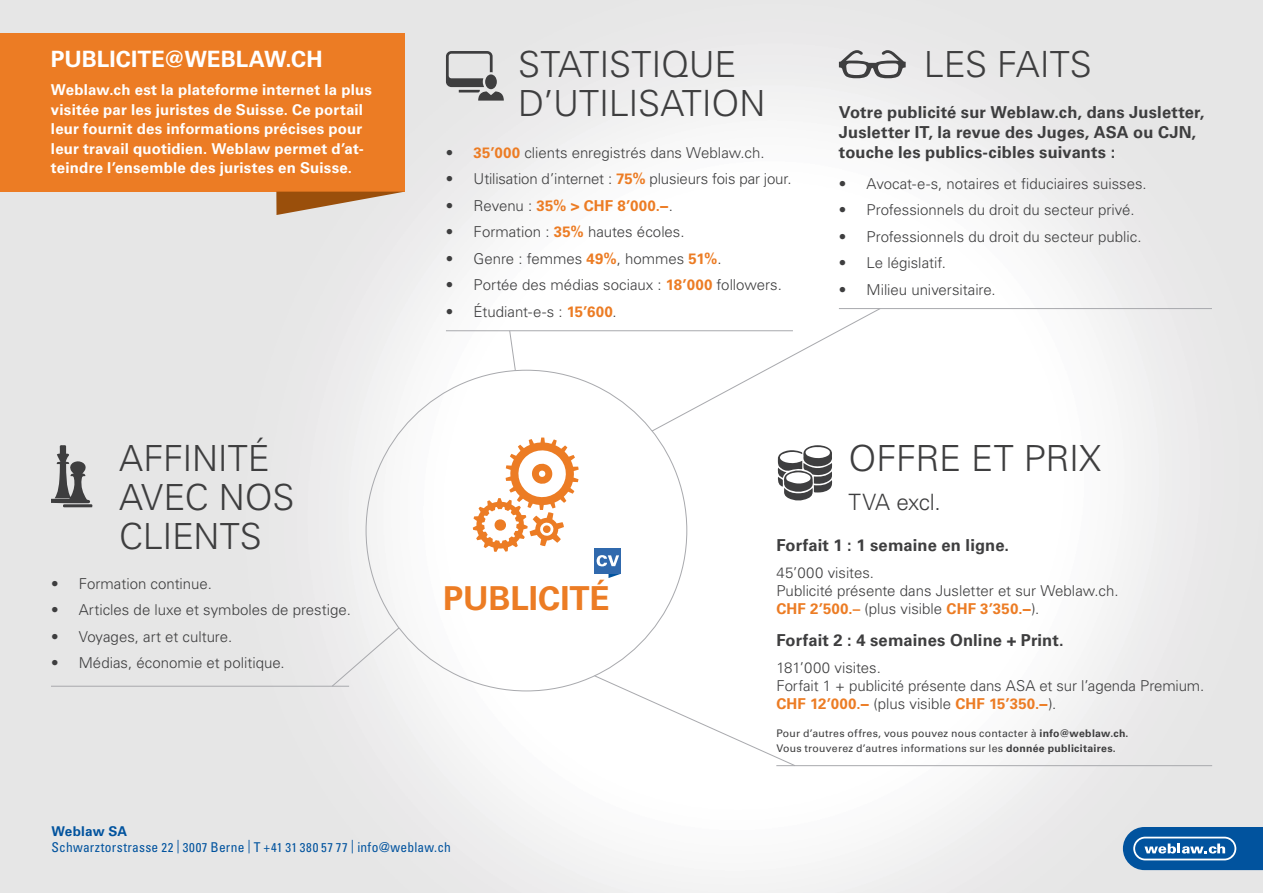
<style>
.page{position:relative;width:1263px;height:893px;background:#fff}
.page>*{position:absolute;margin:0;border:0;box-sizing:border-box;transform-origin:0 0}
.t1{font:300 36px/39px "Univers LT Std";letter-spacing:-.005em;color:#3e3e3f}
.t2{font:700 33px "Univers LT Std";color:#ec7c24}
.t3{font:700 22.5px "Univers LT Std";color:#fff}
.t4{font:300 22.5px "Univers LT Std";letter-spacing:-.03em;color:#3e3e3f}
.t5{font:700 16.5px/19.8px "Univers LT Std";letter-spacing:.01em;color:#3e3e3f}
.t6{font:300 15px/18px "Univers LT Std";color:#3e3e3f}
.t7{font:700 15px/19.5px "Univers LT Std";letter-spacing:.015em;color:#fff}
.t8{font:700 15px "Univers LT Std";letter-spacing:.02em;color:#ec7c24}
.t9{font:condensed 13.5px/16.2px "Univers LT Std";letter-spacing:.015em;color:#01539e}
.t10{font:10.5px/15px "Univers LT Std";letter-spacing:.02em;color:#3e3e3f}
.s1{font-weight:700;color:#ec7c24}
.s2{font-weight:300;color:#3e3e3f}
.s3{font-weight:700}
.s4{font-weight:700;font-stretch:normal}
.s5{font-size:12.75px}
</style>
<div class="page">
<div style="left:1255px;top:0;width:8px;height:893px;background:#e6e6e6"></div>
<svg style="left:1123px;top:827px;width:140px;height:43px"></svg>
<svg style="left:509px;top:331px;width:7px;height:40px"></svg>
<hr style="left:446px;top:330px;width:347px;height:1px;background:#a8a9ad">
<svg style="left:593px;top:675px;width:203px;height:92px"></svg>
<div style="left:331px;top:627px;width:69px;height:60px;background:#eee"></div>
<hr style="left:776px;top:765px;width:436px;height:1px;background:#a8a9ad">
<hr style="left:51px;top:686px;width:298px;height:1px;background:#a8a9ad">
<hr style="left:839px;top:308px;width:373px;height:1px;background:#a8a9ad">
<svg style="left:651px;top:308px;width:230px;height:124px"></svg>
<div style="left:0;top:33px;width:405px;height:159px;background:#ec7c24"></div>
<svg style="left:276px;top:192px;width:129px;height:23px"></svg>
<svg style="left:839px;top:50px;width:67px;height:28px"></svg>
<svg style="left:777px;top:445px;width:55px;height:56px"></svg>
<svg style="left:608px;top:574px;width:12px;height:4px"></svg>
<div style="left:594px;top:548px;width:27px;height:26px;background:#3069ad"></div>
<svg style="left:597px;top:555px;width:22px;height:11px"></svg>
<svg style="left:473px;top:437px;width:106px;height:115px"></svg>
<svg style="left:446px;top:51px;width:58px;height:50px"></svg>
<svg style="left:51px;top:445px;width:42px;height:62px"></svg>
<h3 class="t3" style="left:51px;top:46px;width:273px">PUBLICITE@WEBLAW.CH</h3>
<p class="t7" style="left:51px;top:80px;width:323px">Weblaw.ch est la plateforme internet la plus visitée par les juristes de Suisse. Ce portail leur fournit des informations précises pour leur travail quotidien. Weblaw permet d’at&shy;teindre l’ensemble des juristes en Suisse.</p>
<h1 class="t1" style="left:119px;top:439px;width:177px">AFFINITÉ<br>AVEC NOS<br>CLIENTS</h1>
<p class="t6" style="left:51px;top:574px;width:162px">• Formation continue.</p>
<p class="t6" style="left:51px;top:601px;width:301px">• Articles de luxe et symboles de prestige.</p>
<p class="t6" style="left:51px;top:627px;width:183px">• Voyages, art et culture.</p>
<p class="t6" style="left:51px;top:654px;width:235px">• Médias, économie et politique.</p>
<h1 class="t1" style="left:518px;top:45px;width:249px">STATISTIQUE<br>D’UTILISATION</h1>
<p class="t6" style="left:446px;top:143px;width:320px">• <span class="s1">35’000</span> clients enregistrés dans Weblaw.ch.</p>
<p class="t6" style="left:446px;top:170px;width:347px">• Utilisation d’internet : <span class="s1">75%</span> plusieurs fois par jour.</p>
<p class="t8" style="left:446px;top:197px;width:228px"><span class="s2">• Revenu :</span> 35% &gt; CHF 8’000.−<span class="s2">.</span></p>
<p class="t6" style="left:446px;top:223px;width:240px">• Formation : <span class="s1">35%</span> hautes écoles.</p>
<p class="t6" style="left:446px;top:249px;width:277px">• Genre : femmes <span class="s1">49%</span>, hommes <span class="s1">51%</span>.</p>
<p class="t6" style="left:446px;top:276px;width:337px">• Portée des médias sociaux : <span class="s1">18’000</span> followers.</p>
<p class="t6" style="left:446px;top:302px;width:172px">• Étudiant-e-s : <span class="s1">15’600</span>.</p>
<h1 class="t1" style="left:924px;top:45px;width:169px">LES FAITS</h1>
<p class="t5" style="left:839px;top:103px;width:367px">Votre publicité sur Weblaw.ch, dans Jusletter,<br>Jusletter IT, la revue des Juges, ASA ou CJN, touche les publics-cibles suivants :</p>
<p class="t6" style="left:839px;top:174px;width:309px">• Avocat-e-s, notaires et fiduciaires suisses.</p>
<p class="t6" style="left:839px;top:201px;width:297px">• Professionnels du droit du secteur privé.</p>
<p class="t6" style="left:839px;top:227px;width:304px">• Professionnels du droit du secteur public.</p>
<p class="t6" style="left:839px;top:254px;width:109px">• Le législatif.</p>
<p class="t6" style="left:839px;top:280px;width:158px">• Milieu universitaire.</p>
<h2 class="t2" style="left:443px;top:579px;width:168px">PUBLICITÉ</h2>
<h1 class="t1" style="left:849px;top:439px;width:254px">OFFRE ET PRIX</h1>
<h3 class="t4" style="left:849px;top:489px;width:94px">TVA excl.</h3>
<p class="t5" style="left:776px;top:536px;width:234px">Forfait 1 : 1 semaine en ligne.</p>
<p class="t6" style="left:776px;top:563px;width:344px">45’000 visites.<br>Publicité présente dans Jusletter et sur Weblaw.ch.<br><span class="s1">CHF 2’500.–</span> (plus visible <span class="s1">CHF 3’350.−</span>).</p>
<p class="t5" style="left:776px;top:631px;width:289px">Forfait 2 : 4 semaines Online + Print.</p>
<p class="t6" style="left:776px;top:659px;width:429px">181’000 visites.<br>Forfait 1 + publicité présente dans ASA et sur l’agenda Premium.<br><span class="s1">CHF 12’000.−</span> (plus visible <span class="s1">CHF 15’350.−</span>).</p>
<p class="t10" style="left:776px;top:725px;width:354px">Pour d’autres offres, vous pouvez nous contacter à <span class="s3">info@weblaw.ch.<br></span>Vous trouverez d’autres informations sur les <span class="s3">donnée publicitaires.</span></p>
<p class="t9" style="left:52px;top:822px;width:401px"><span class="s4">Weblaw SA<br></span>Schwarztorstrasse <span class="s5">22</span> | <span class="s5">3007</span> Berne | T +<span class="s5">41 31 380 57 77</span> | info@weblaw.ch</p>
</div>
